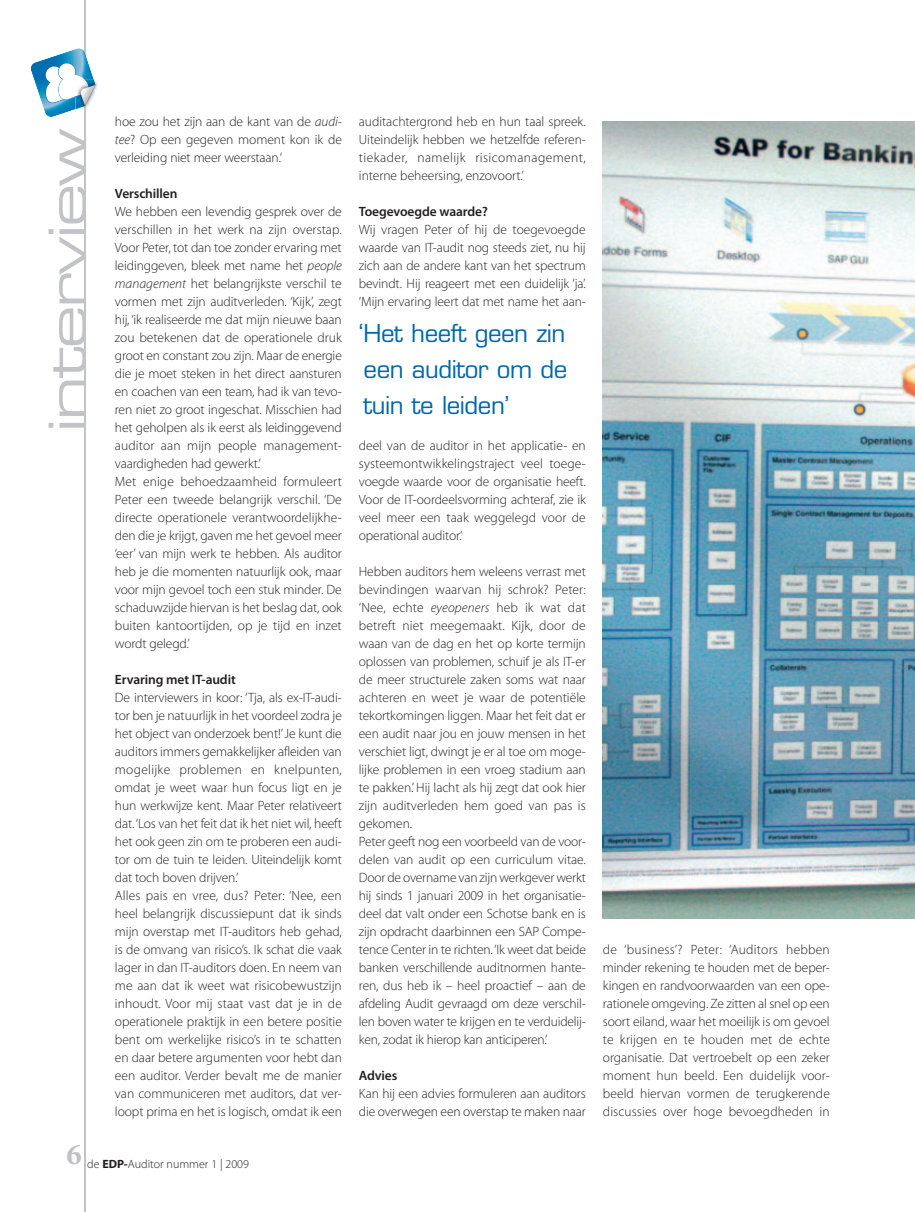
<style>
.page{position:relative;width:915px;height:1212px;background:#fff}
.page>*{position:absolute;margin:0;border:0;box-sizing:border-box;transform-origin:0 0}
.t1{font:51px "Eurostile LT Std Ex 2";letter-spacing:-.05em;color:#c2c3c6;scale:1.1 1}
.t2{font:700 condensed 30px "Minion Pro";color:#c0c1c4;scale:1.1 1}
.t3{font:24px/36px "Eurostile LT Std";letter-spacing:-.02em;color:#0067aa;text-align:justify}
.t4{font:300 13.5px/18px "Myriad Pro";letter-spacing:-.01em;color:#231f20;text-align:justify}
.t5{font:600 13.5px "Myriad Pro";letter-spacing:-.01em;color:#231f20}
.t6{font:300 12px "Myriad Pro";color:#231f20}
.s1{font-style:italic}
.s2{font-weight:700}
</style>
<div class="page">
<hr style="left:84px;top:0;width:2px;height:1212px;background:#c2c3c6">
<img style="left:95px;top:82px;width:3px;height:9px">
<svg style="left:30px;top:48px;width:65px;height:69px"></svg>
<img style="left:602px;top:121px;width:312px;height:797px">
<h1 class="t1" style="left:43px;top:433px;width:279px;rotate:-90deg">interview</h1>
<p class="t4" style="left:115px;top:114px;width:228px">hoe zou het zijn aan de kant van de <span class="s1">audi&shy;tee</span>? Op een gegeven moment kon ik de verleiding niet meer weerstaan.‘</p>
<p class="t5" style="left:115px;top:188px;width:64px">Verschillen</p>
<p class="t4" style="left:115px;top:204px;width:228px;text-align:left">We hebben een levendig gesprek over de verschillen in het werk na zijn over stap.<br>Voor Peter, tot dan toe zonder ervaring met leidinggeven, bleek met name het <span class="s1">people management</span> het belangrijkste verschil te vormen met zijn auditverleden. ‘Kijk’, zegt hij, ‘ik realiseerde me dat mijn nieuwe baan zou betekenen dat de operationele druk groot en constant zou zijn. Maar de energie die je moet steken in het direct aansturen en coachen van een team, had ik van tevo&shy;ren niet zo groot ingeschat. Misschien had het geholpen als ik eerst als leidinggevend auditor aan mijn people management&shy;vaardigheden had gewerkt.’<br>Met enige behoedzaamheid formuleert Peter een tweede belangrijk verschil. ‘De directe operationele verantwoordelijkhe&shy;den die je krijgt, gaven me het gevoel meer ‘eer’ van mijn werk te hebben. Als auditor heb je die momenten natuurlijk ook, maar voor mijn gevoel toch een stuk minder. De schaduwzijde hiervan is het beslag dat, ook buiten kantoortijden, op je tijd en inzet wordt gelegd.’</p>
<p class="t5" style="left:115px;top:674px;width:122px">Ervaring met IT-audit</p>
<p class="t4" style="left:115px;top:690px;width:228px;text-align:left">De interviewers in koor: ‘Tja, als ex-IT-audi&shy;tor ben je natuurlijk in het voordeel zodra je het object van onderzoek bent!’ Je kunt die auditors immers gemakkelijker afleiden van mogelijke problemen en knelpunten, omdat je weet waar hun focus ligt en je hun werkwijze kent. Maar Peter relativeert dat. ‘Los van het feit dat ik het niet wil, heeft het ook geen zin om te proberen een audi&shy;tor om de tuin te leiden. Uiteindelijk komt dat toch boven drijven.’<br>Alles pais en vree, dus? Peter: ‘Nee, een heel belangrijk discussiepunt dat ik sinds mijn overstap met IT-auditors heb gehad, is de omvang van risico’s. Ik schat die vaak lager in dan IT-auditors doen. En neem van me aan dat ik weet wat risicobewustzijn inhoudt. Voor mij staat vast dat je in de operationele praktijk in een betere positie bent om werkelijke risico’s in te schatten en daar betere argumenten voor hebt dan een auditor. Verder bevalt me de manier van communiceren met auditors, dat ver&shy;loopt prima en het is logisch, omdat ik een</p>
<h2 class="t2" style="left:66px;top:1142px;width:15px">6</h2>
<p class="t6" style="left:87px;top:1159px;width:163px">de <span class="s2">EDP-</span>Auditor nummer 1 | 2009</p>
<p class="t4" style="left:359px;top:114px;width:228px">auditachtergrond heb en hun taal spreek.<br>Uiteindelijk hebben we hetzelfde referen&shy;tiekader, namelijk risicomanagement, interne beheersing, enzovoort.’</p>
<p class="t5" style="left:359px;top:206px;width:130px">Toegevoegde waarde?</p>
<p class="t4" style="left:359px;top:222px;width:228px">Wij vragen Peter of hij de toegevoegde waarde van IT-audit nog steeds ziet, nu hij zich aan de andere kant van het spectrum bevindt. Hij reageert met een duidelijk ‘ja’. ‘Mijn ervaring leert dat met name het aan-</p>
<h3 class="t3" style="left:359px;top:317px;width:210px">‘ Het heeft geen zin een auditor om de tuin te leiden’</h3>
<p class="t4" style="left:359px;top:438px;width:228px">deel van de auditor in het applicatie- en systeemontwikkelingstraject veel toege&shy;voegde waarde voor de organisatie heeft.<br>Voor de IT-oordeelsvorming achteraf, zie ik veel meer een taak weggelegd voor de operational auditor.’</p>
<p class="t4" style="left:359px;top:564px;width:228px;text-align:left">Hebben auditors hem weleens verrast met bevindingen waarvan hij schrok? Peter: ‘Nee, echte <span class="s1">eyeopeners</span> heb ik wat dat betreft niet meegemaakt. Kijk, door de waan van de dag en het op korte termijn oplossen van problemen, schuif je als IT-er de meer structurele zaken soms wat naar achteren en weet je waar de potentiële tekortkomingen liggen. Maar het feit dat er een audit naar jou en jouw mensen in het verschiet ligt, dwingt je er al toe om moge&shy;lijke problemen in een vroeg stadium aan te pakken.’ Hij lacht als hij zegt dat ook hier zijn auditverleden hem goed van pas is gekomen.<br>Peter geeft nog een voorbeeld van de voor&shy;delen van audit op een curriculum vitae.<br>Door de overname van zijn werkgever werkt hij sinds 1 januari 2009 in het organisatie&shy;deel dat valt onder een Schotse bank en is zijn opdracht daarbinnen een SAP Compe&shy;tence Center in te richten. ‘Ik weet dat beide banken verschillende auditnormen hante&shy;ren, dus heb ik – heel proactief – aan de afdeling Audit gevraagd om deze verschil&shy;len boven water te krijgen en te verduidelij&shy;ken, zodat ik hierop kan anticiperen.’</p>
<p class="t5" style="left:359px;top:1070px;width:40px">Advies</p>
<p class="t4" style="left:359px;top:1086px;width:228px">Kan hij een advies formuleren aan auditors die overwegen een overstap te maken naar</p>
<p class="t4" style="left:602px;top:942px;width:228px">de ‘business’? Peter: ‘Auditors hebben minder rekening te houden met de beper&shy;kingen en randvoorwaarden van een ope&shy;rationele omgeving. Ze zitten al snel op een soort eiland, waar het moeilijk is om gevoel te krijgen en te houden met de echte organisatie. Dat vertroebelt op een zeker moment hun beeld. Een duidelijk voor&shy;beeld hiervan vormen de terugkerende discussies over hoge bevoegdheden in</p>
</div>
